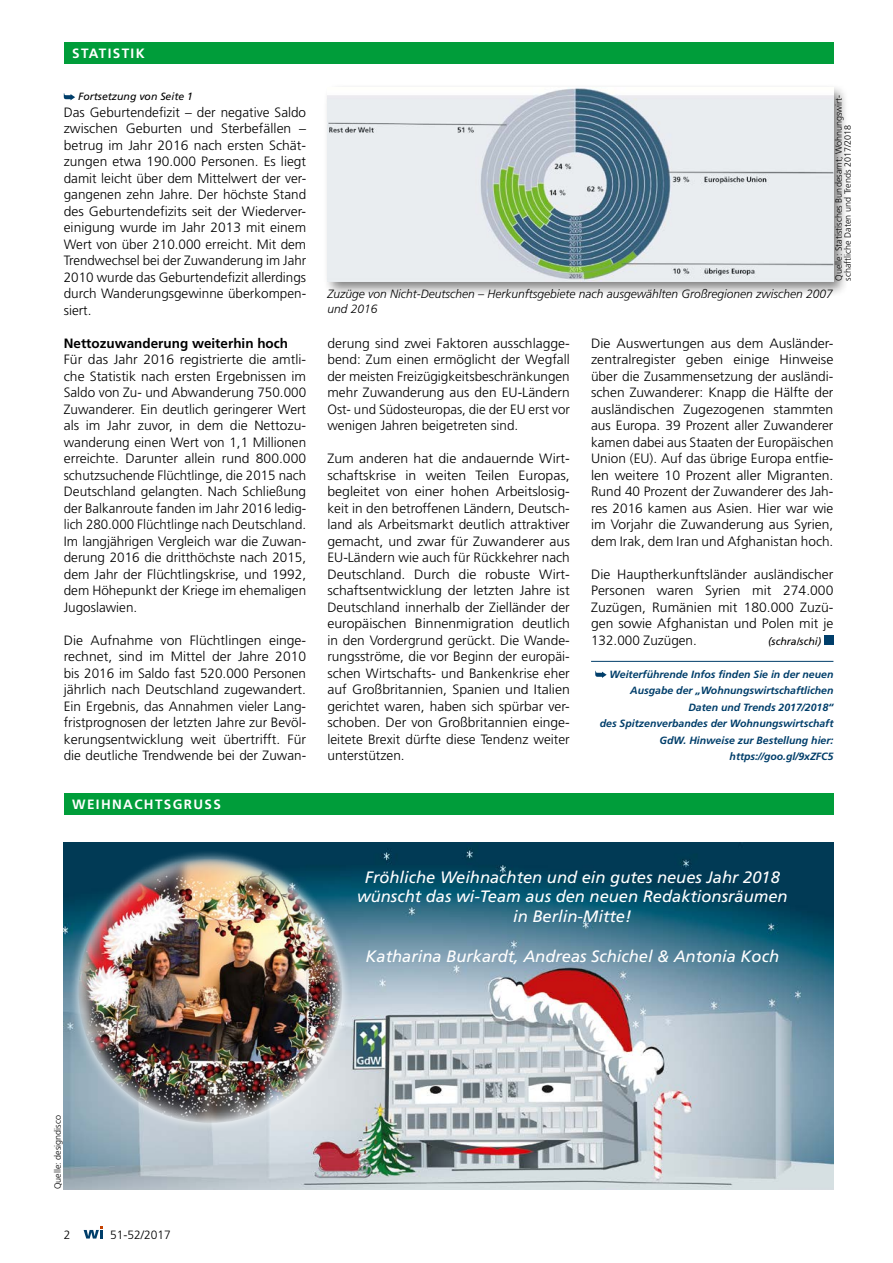
<style>
.page{position:relative;width:893px;height:1263px;background:#fff}
.page>*{position:absolute;margin:0;border:0;box-sizing:border-box;transform-origin:0 0}
.t1{font:italic 16.5px/19.8px "Frutiger";color:#fff;text-align:center}
.t2{font:300 13.5px/16.5px "Frutiger";color:#000;text-align:justify}
.t3{font:300 13.5px/16.5px "Frutiger";color:#000;text-align:justify;scale:1.04 1}
.t4{font:700 13.5px "Frutiger";color:#000}
.t5{font:700 13.5px "Frutiger";letter-spacing:.1em;color:#fff}
.t6{font:italic 300 12px/15px "Frutiger";color:#000}
.t7{font:300 12px "Frutiger";color:#000}
.t8{font:italic 700 10.5px/16.5px "Frutiger";color:#003e6a;text-align:right}
.t9{font:italic 10.5px "Frutiger";color:#000}
.t10{font:300 9px/9px "Frutiger";color:#000}
</style>
<div class="page">
<img style="left:64px;top:843px;width:769px;height:346px">
<div style="left:64px;top:43px;width:769px;height:21px;background:#009d3a"></div>
<div style="left:64px;top:793px;width:769px;height:22px;background:#009d3a"></div>
<hr style="left:591px;top:661px;width:242px;height:1px;background:#003e6a">
<div style="left:824px;top:635px;width:9px;height:10px;background:#003e6a"></div>
<svg style="left:595px;top:671px;width:12px;height:7px"></svg>
<svg style="left:64px;top:93px;width:11px;height:7px"></svg>
<div style="left:323px;top:83px;width:526px;height:215px;background:#000;opacity:.5"></div>
<img style="left:327px;top:88px;width:506px;height:194px">
<div style="left:69px;top:849px;width:283px;height:283px;background:#fff;opacity:.77"></div>
<img style="left:78px;top:859px;width:264px;height:264px;border-radius:132px">
<svg style="left:84px;top:1226px;width:19px;height:12px"></svg>
<p class="t5" style="left:72px;top:46px;width:74px">STATISTIK</p>
<p class="t9" style="left:78px;top:91px;width:116px">Fortsetzung von Seite 1</p>
<p class="t2" style="left:64px;top:104px;width:244px">Das Geburtendefizit – der negative Saldo zwischen Geburten und Sterbefällen – betrug im Jahr 2016 nach ersten Schät&shy;zungen etwa 190.000 Personen. Es liegt damit leicht über dem Mittelwert der ver&shy;gangenen zehn Jahre. Der höchste Stand des Geburtendefizits seit der Wiederver&shy;einigung wurde im Jahr 2013 mit einem Wert von über 210.000 erreicht. Mit dem Trendwechsel bei der Zuwanderung im Jahr 2010 wurde das Geburtendefizit allerdings durch Wanderungsgewinne überkompen&shy;siert.</p>
<p class="t4" style="left:64px;top:335px;width:226px">Nettozuwanderung weiterhin hoch</p>
<p class="t2" style="left:64px;top:352px;width:244px">Für das Jahr 2016 registrierte die amtli&shy;che Statistik nach ersten Ergebnissen im Saldo von Zu- und Abwanderung 750.000<br>Zuwanderer. Ein deutlich geringerer Wert als im Jahr zuvor, in dem die Nettozu&shy;wanderung einen Wert von 1,1 Millionen erreichte. Darunter allein rund 800.000 schutzsuchende Flüchtlinge, die 2015 nach Deutschland gelangten. Nach Schließung der Balkanroute fanden im Jahr 2016 ledig&shy;lich 280.000 Flüchtlinge nach Deutschland.<br>Im langjährigen Vergleich war die Zuwan&shy;derung 2016 die dritthöchste nach 2015, dem Jahr der Flüchtlingskrise, und 1992, dem Höhepunkt der Kriege im ehemaligen Jugoslawien.</p>
<p class="t2" style="left:64px;top:632px;width:244px">Die Aufnahme von Flüchtlingen einge&shy;rechnet, sind im Mittel der Jahre 2010 bis 2016 im Saldo fast 520.000 Personen jährlich nach Deutschland zugewandert.<br>Ein Ergebnis, das Annahmen vieler Lang&shy;fristprognosen der letzten Jahre zur Bevöl&shy;kerungsentwicklung weit übertrifft. Für die deutliche Trendwende bei der Zuwan-</p>
<p class="t5" style="left:72px;top:797px;width:150px">WEIHNACHTSGRUSS</p>
<p class="t10" style="left:834px;top:280px;width:187px;rotate:-90deg">Quelle: Statistisches Bundesamt; Wohnungswirt&shy;schaftliche Daten und Trends 2017/2018</p>
<p class="t6" style="left:327px;top:286px;width:507px">Zuzüge von Nicht-Deutschen – Herkunftsgebiete nach ausgewählten Großregionen zwischen 2007 und 2016</p>
<p class="t2" style="left:327px;top:335px;width:244px">derung sind zwei Faktoren ausschlagge&shy;bend: Zum einen ermöglicht der Wegfall der meisten Freizügigkeitsbeschränkungen mehr Zuwanderung aus den EU-Ländern Ost- und Südosteuropas, die der EU erst vor wenigen Jahren beigetreten sind.</p>
<p class="t3" style="left:327px;top:451px;width:235px">Zum anderen hat die andauernde Wirt&shy;schaftskrise in weiten Teilen Europas, begleitet von einer hohen Arbeitslosig&shy;keit in den betroffenen Ländern, Deutsch&shy;land als Arbeitsmarkt deutlich attraktiver gemacht, und zwar für Zuwanderer aus EU-Ländern wie auch für Rückkehrer nach Deutschland. Durch die robuste Wirt&shy;schaftsentwicklung der letzten Jahre ist Deutschland innerhalb der Zielländer der europäischen Binnenmigration deutlich in den Vordergrund gerückt. Die Wande&shy;rungsströme, die vor Beginn der europäi&shy;schen Wirtschafts- und Bankenkrise eher auf Großbritannien, Spanien und Italien gerichtet waren, haben sich spürbar ver&shy;schoben. Der von Großbritannien einge&shy;leitete Brexit dürfte diese Tendenz weiter unterstützen.</p>
<p class="t3" style="left:591px;top:335px;width:235px">Die Auswertungen aus dem Ausländer&shy;zentralregister geben einige Hinweise über die Zusammensetzung der ausländi&shy;schen Zuwanderer: Knapp die Hälfte der ausländischen Zugezogenen stammten aus Europa. 39 Prozent aller Zuwanderer kamen dabei aus Staaten der Europäischen Union (EU). Auf das übrige Europa entfie&shy;len weitere 10 Prozent aller Migranten.<br>Rund 40 Prozent der Zuwanderer des Jah&shy;res 2016 kamen aus Asien. Hier war wie im Vorjahr die Zuwanderung aus Syrien, dem Irak, dem Iran und Afghanistan hoch.</p>
<p class="t2" style="left:591px;top:566px;width:244px">Die Hauptherkunftsländer ausländischer Personen waren Syrien mit 274.000<br>Zuzügen, Rumänien mit 180.000 Zuzü&shy;gen sowie Afghanistan und Polen mit je 132.000 Zuzügen.</p>
<p class="t9" style="left:768px;top:635px;width:55px">(schra/schi)</p>
<p class="t8" style="left:600px;top:666px;width:235px">Weiterführende Infos finden Sie in der neuen Ausgabe der „Wohnungswirtschaftlichen Daten und Trends 2017/2018“<br>des Spitzenverbandes der Wohnungswirtschaft GdW. Hinweise zur Bestellung hier: https://goo.gl/9xZFC5</p>
<p class="t1" style="left:357px;top:867px;width:432px">Fröhliche Weihnachten und ein gutes neues Jahr 2018 wünscht das wi-Team aus den neuen Redaktionsräumen in Berlin-Mitte!</p>
<p class="t1" style="left:366px;top:946px;width:415px">Katharina Burkardt, Andreas Schichel &amp; Antonia Koch</p>
<p class="t10" style="left:53px;top:1189px;width:76px;rotate:-90deg">Quelle: designdisco</p>
<p class="t7" style="left:64px;top:1227px;width:8px">2</p>
<p class="t7" style="left:110px;top:1227px;width:62px">51-52/2017</p>
</div>
